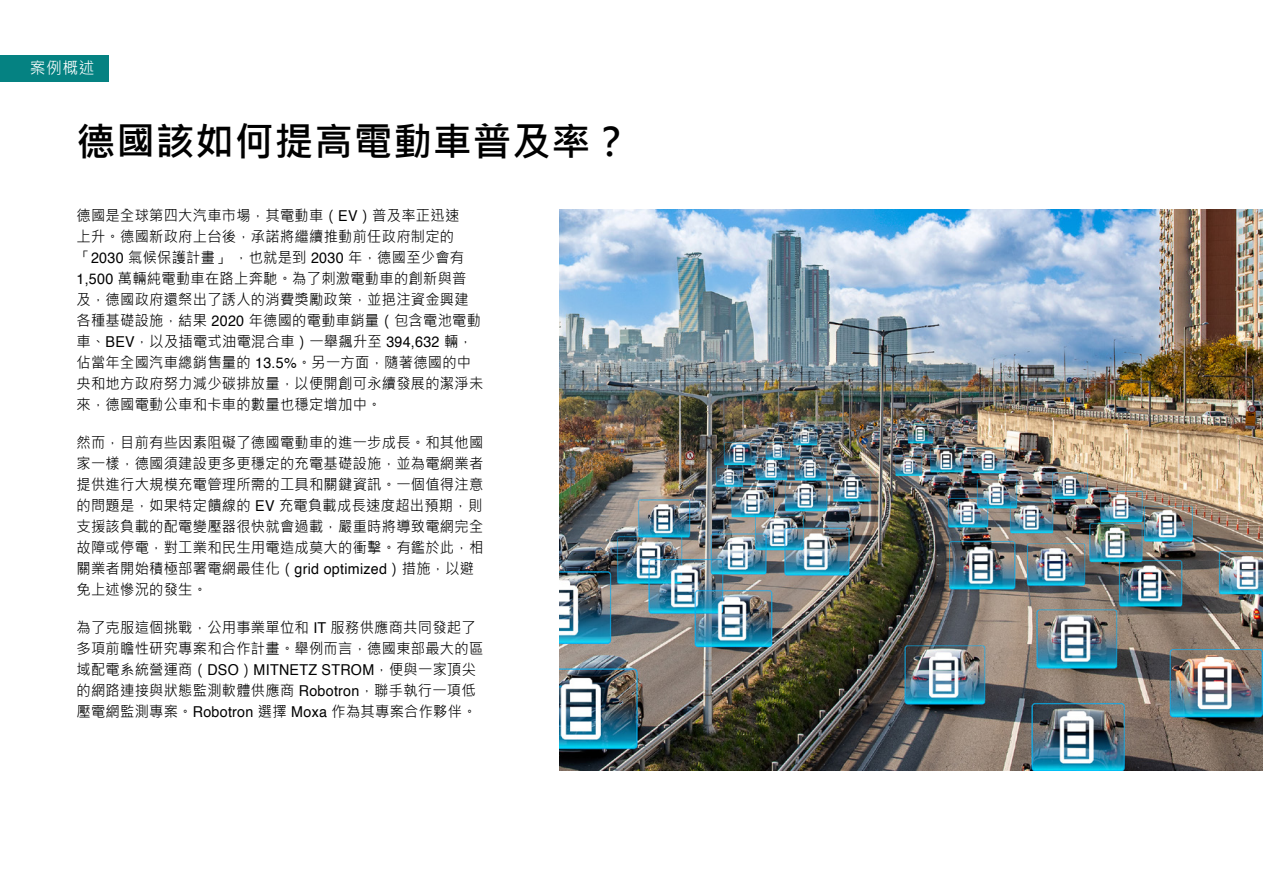
<style>
.page{position:relative;width:1263px;height:893px;background:#fff}
.page>*{position:absolute;margin:0;border:0;box-sizing:border-box;transform-origin:0 0}
.t1{font:700 39px "Microsoft Jheng Hei";letter-spacing:.015em;color:#000}
.t2{font:16.5px "Microsoft Jheng Hei";color:#fff;scale:.95 1}
.t3{font:15px/21px "Microsoft Jheng Hei";letter-spacing:.02em;color:#000;scale:.95 1}
.s1{font-family:"Helvetica"}
</style>
<div class="page">
<div style="left:0;top:55px;width:109px;height:26px;background:#058282"></div>
<img style="left:559px;top:210px;width:704px;height:560px">
<p class="t2" style="left:30px;top:58px;width:69px">案例概述</p>
<h1 class="t1" style="left:77px;top:118px;width:555px">德國該如何提高電動車普及率？</h1>
<p class="t3" style="left:77px;top:205px;width:430px">德國是全球第四大汽車市場，其電動車（<span class="s1">EV</span>）普及率正迅速<br>上升。德國新政府上台後，承諾將繼續推動前任政府制定的「<span class="s1">2030</span> 氣候保護計畫」，也就是到 <span class="s1">2030</span> 年，德國至少會有<br><span class="s1">1,500</span> 萬輛純電動車在路上奔馳。為了刺激電動車的創新與普及，德國政府還祭出了誘人的消費獎勵政策，並挹注資金興建各種基礎設施，結果 <span class="s1">2020</span> 年德國的電動車銷量（包含電池電動車、<span class="s1">BEV</span>，以及插電式油電混合車）一舉飆升至 <span class="s1">394,632</span> 輛，佔當年全國汽車總銷售量的 <span class="s1">13.5%</span>。另一方面，隨著德國的中央和地方政府努力減少碳排放量，以便開創可永續發展的潔淨未來，德國電動公車和卡車的數量也穩定增加中。</p>
<p class="t3" style="left:77px;top:432px;width:430px">然而，目前有些因素阻礙了德國電動車的進一步成長。和其他國家一樣，德國須建設更多更穩定的充電基礎設施，並為電網業者提供進行大規模充電管理所需的工具和關鍵資訊。一個值得注意的問題是，如果特定饋線的 <span class="s1">EV</span> 充電負載成長速度超出預期，則支援該負載的配電變壓器很快就會過載，嚴重時將導致電網完全故障或停電，對工業和民生用電造成莫大的衝擊。有鑑於此，相關業者開始積極部署電網最佳化（<span class="s1">grid optimized</span>）措施，以避免上述慘況的發生。</p>
<p class="t3" style="left:77px;top:617px;width:430px">為了克服這個挑戰，公用事業單位和 <span class="s1">IT</span> 服務供應商共同發起了多項前瞻性研究專案和合作計畫。舉例而言，德國東部最大的區域配電系統營運商（<span class="s1">DSO</span>）<span class="s1">MITNETZ STROM</span>，便與一家頂尖的網路連接與狀態監測軟體供應商 <span class="s1">Robotron</span>，聯手執行一項低壓電網監測專案。<span class="s1">Robotron</span> 選擇 <span class="s1">Moxa</span> 作為其專案合作夥伴。</p>
</div>
